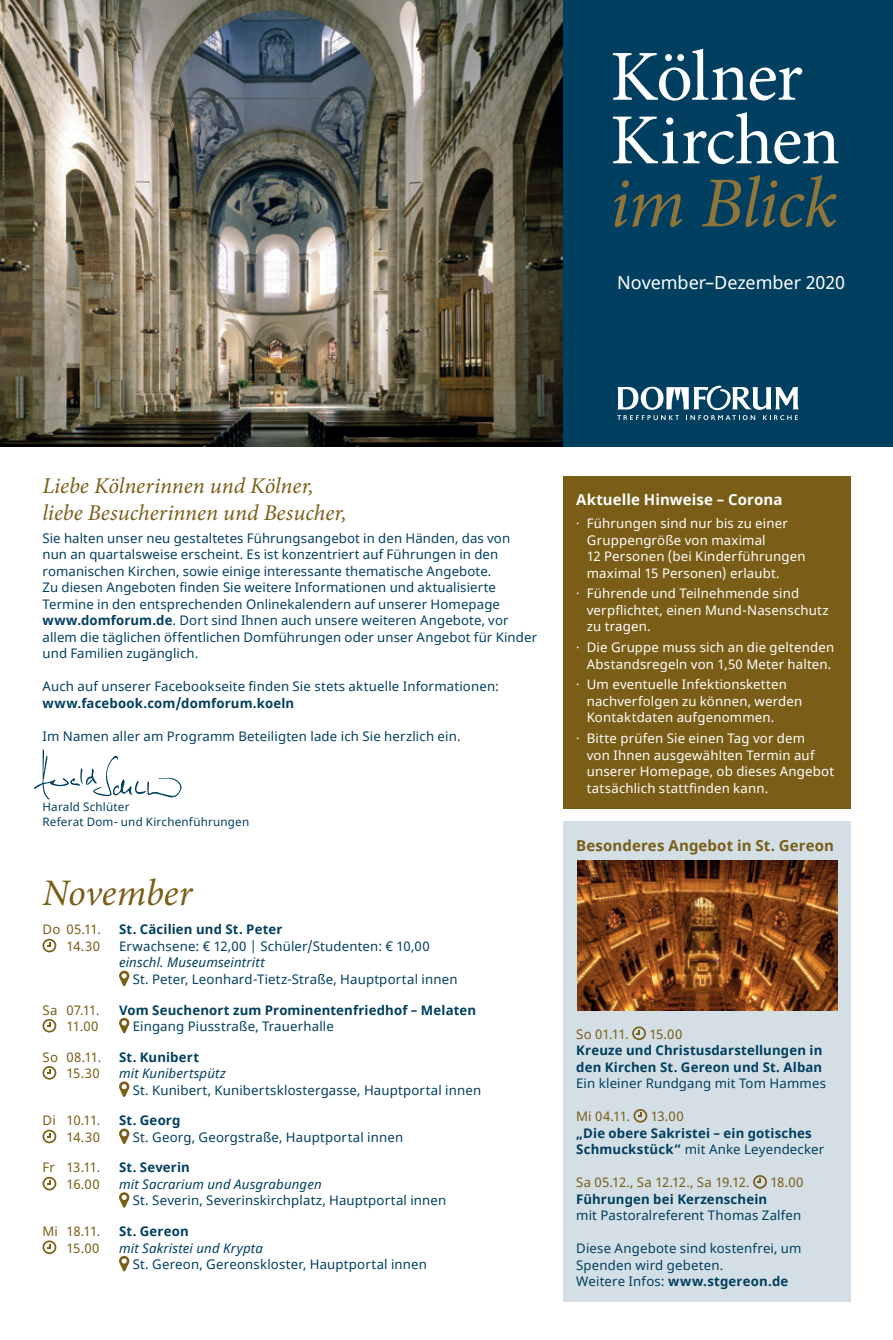
<style>
.page{position:relative;width:893px;height:1340px;background:#fff}
.page>*{position:absolute;margin:0;border:0;box-sizing:border-box;transform-origin:0 0}
.t1{font:71.85px/63.6px "Minion Pro";letter-spacing:-.02em;color:#fff}
.t2{font:italic 71.85px "Minion Pro";letter-spacing:-.015em;color:#90753a}
.t3{font:italic 37.5px "Minion Pro";letter-spacing:-.005em;color:#7a5e18}
.t4{font:italic 22.5px/27px "Minion Pro";letter-spacing:-.005em;color:#7a5e18}
.t5{font:18px "Noto Sans";color:#fff}
.t6{font:700 15px "Noto Sans";letter-spacing:.01em;color:#7a5e18}
.t7{font:700 15px "Noto Sans";letter-spacing:.005em;color:#fff}
.t8{font:13.2px/16.5px "Noto Sans";letter-spacing:.01em;color:#003f5f}
.t9{font:13.2px/16.5px "Noto Sans";letter-spacing:.015em;color:#fff}
.t10{font:700 13.2px/16.5px "Noto Sans";letter-spacing:.01em;color:#003f5f}
.t11{font:13.2px/16.5px "Noto Sans";color:#7a5e18;text-align:right}
.t12{font:italic 13.2px "Noto Sans";letter-spacing:.01em;color:#003f5f}
.t13{font:13.2px "Noto Sans";letter-spacing:-.04em;color:#7a5e18}
.t14{font:11.7px/14.2px "Noto Sans";letter-spacing:.02em;color:#003f5f}
.s1{font-weight:700}
.s2{font-weight:400}
</style>
<div class="page">
<div style="left:43px;top:938px;width:13px;height:14px;border:2px solid #7a5e18;border-radius:50%"></div>
<svg style="left:119px;top:970px;width:10px;height:16px"></svg>
<div style="left:43px;top:1018px;width:13px;height:14px;border:2px solid #7a5e18;border-radius:50%"></div>
<svg style="left:119px;top:1017px;width:10px;height:16px"></svg>
<div style="left:43px;top:1066px;width:13px;height:13px;border:2px solid #7a5e18;border-radius:50%"></div>
<svg style="left:119px;top:1081px;width:10px;height:15px"></svg>
<div style="left:43px;top:1129px;width:13px;height:14px;border:2px solid #7a5e18;border-radius:50%"></div>
<svg style="left:119px;top:1128px;width:10px;height:16px"></svg>
<div style="left:43px;top:1176px;width:13px;height:14px;border:2px solid #7a5e18;border-radius:50%"></div>
<svg style="left:119px;top:1192px;width:10px;height:15px"></svg>
<div style="left:43px;top:1240px;width:13px;height:13px;border:2px solid #7a5e18;border-radius:50%"></div>
<svg style="left:119px;top:1255px;width:10px;height:16px"></svg>
<svg style="left:34px;top:749px;width:148px;height:50px"></svg>
<img style="left:0;top:0;width:563px;height:446px">
<div style="left:563px;top:0;width:330px;height:446px;background:#003f5f"></div>
<svg style="left:617px;top:385px;width:182px;height:35px"></svg>
<div style="left:563px;top:476px;width:287px;height:332px;background:#7a5e18"></div>
<div style="left:563px;top:821px;width:287px;height:481px;background:#d3dee5"></div>
<div style="left:632px;top:1026px;width:14px;height:14px;border:2px solid #7a5e18;border-radius:50%"></div>
<div style="left:633px;top:1109px;width:14px;height:13px;border:2px solid #7a5e18;border-radius:50%"></div>
<div style="left:753px;top:1175px;width:14px;height:13px;border:2px solid #7a5e18;border-radius:50%"></div>
<img style="left:577px;top:861px;width:261px;height:149px">
<h1 class="t1" style="left:610px;top:45px;width:232px">Kölner<br>Kirchen</h1>
<h1 class="t2" style="left:610px;top:154px;width:229px">im Blick</h1>
<h3 class="t5" style="left:617px;top:270px;width:229px">November–Dezember 2020</h3>
<h3 class="t4" style="left:43px;top:472px;width:306px">Liebe Kölnerinnen und Kölner, liebe Besucherinnen und Besucher,</h3>
<p class="t8" style="left:43px;top:530px;width:496px">Sie halten unser neu gestaltetes Führungsangebot in den Händen, das von nun an quartalsweise erscheint. Es ist konzentriert auf Führungen in den romanischen Kirchen, sowie einige interessante thematische Angebote.<br>Zu diesen Angeboten finden Sie weitere Informationen und aktualisierte Termine in den entsprechenden Onlinekalendern auf unserer Homepage <span class="s1">www.domforum.de</span>. Dort sind Ihnen auch unsere weiteren Angebote, vor allem die täglichen öffentlichen Domführungen oder unser Angebot für Kinder und Familien zugänglich.</p>
<p class="t8" style="left:43px;top:678px;width:458px">Auch auf unserer Facebookseite finden Sie stets aktuelle Informationen:</p>
<p class="t10" style="left:43px;top:695px;width:253px">www.facebook.com/domforum.koeln</p>
<p class="t8" style="left:43px;top:728px;width:420px">Im Namen aller am Programm Beteiligten lade ich Sie herzlich ein.</p>
<p class="t14" style="left:43px;top:800px;width:208px">Harald Schlüter<br>Referat Dom- und Kirchenführungen</p>
<h2 class="t3" style="left:43px;top:867px;width:152px">November</h2>
<p class="t11" style="left:43px;top:921px;width:60px">Do 05.11.<br>14.30</p>
<p class="t10" style="left:119px;top:921px;width:165px">St. Cäcilien und St. Peter</p>
<p class="t8" style="left:119px;top:938px;width:312px">Erwachsene: € 12,00 | Schüler/Studenten: € 10,00</p>
<p class="t12" style="left:119px;top:953px;width:147px">einschl. Museumseintritt</p>
<p class="t8" style="left:133px;top:971px;width:326px">St. Peter, Leonhard-Tietz-Straße, Hauptportal innen</p>
<p class="t11" style="left:43px;top:1001px;width:59px">Sa 07.11.<br>11.00</p>
<p class="t10" style="left:119px;top:1001px;width:359px">Vom Seuchenort zum Prominentenfriedhof – Melaten</p>
<p class="t8" style="left:133px;top:1018px;width:203px">Eingang Piusstraße, Trauerhalle</p>
<p class="t11" style="left:43px;top:1049px;width:60px">So 08.11.<br>15.30</p>
<p class="t10" style="left:119px;top:1048px;width:82px">St. Kunibert</p>
<p class="t12" style="left:119px;top:1064px;width:108px">mit Kunibertspütz</p>
<p class="t8" style="left:133px;top:1082px;width:350px">St. Kunibert, Kunibertsklostergasse, Hauptportal innen</p>
<p class="t11" style="left:43px;top:1112px;width:59px">Di 10.11.<br>14.30</p>
<p class="t10" style="left:119px;top:1112px;width:63px">St. Georg</p>
<p class="t8" style="left:133px;top:1129px;width:272px">St. Georg, Georgstraße, Hauptportal innen</p>
<p class="t11" style="left:43px;top:1159px;width:59px">Fr 13.11.<br>16.00</p>
<p class="t10" style="left:119px;top:1159px;width:72px">St. Severin</p>
<p class="t12" style="left:119px;top:1174px;width:204px">mit Sacrarium und Ausgrabungen</p>
<p class="t8" style="left:133px;top:1192px;width:315px">St. Severin, Severinskirchplatz, Hauptportal innen</p>
<p class="t11" style="left:43px;top:1223px;width:59px">Mi 18.11.<br>15.00</p>
<p class="t10" style="left:119px;top:1223px;width:71px">St. Gereon</p>
<p class="t12" style="left:119px;top:1238px;width:145px">mit Sakristei und Krypta</p>
<p class="t8" style="left:133px;top:1256px;width:296px">St. Gereon, Gereonskloster, Hauptportal innen</p>
<p class="t7" style="left:576px;top:489px;width:208px">Aktuelle Hinweise – Corona</p>
<p class="t9" style="left:587px;top:515px;width:220px;text-indent:-11px">· Führungen sind nur bis zu einer<br>Gruppengröße von maximal<br>12 -Personen (bei Kinderführungen maximal 15 Personen) erlaubt.</p>
<p class="t9" style="left:587px;top:586px;width:243px;text-indent:-11px">· Führende und Teilnehmende sind verpflichtet, einen Mund-Nasenschutz zu tragen.</p>
<p class="t9" style="left:576px;top:639px;width:259px;text-align:right">· Die Gruppe muss sich an die geltenden<br>Abstandsregeln von 1,50 Meter halten.</p>
<p class="t9" style="left:587px;top:677px;width:217px;text-indent:-11px">· Um eventuelle Infektionsketten nachverfolgen zu können, werden<br>Kontaktdaten aufgenommen.</p>
<p class="t9" style="left:587px;top:730px;width:249px;text-indent:-11px">· Bitte prüfen Sie einen Tag vor dem<br>von Ihnen ausgewählten Termin auf unserer Homepage, ob dieses Angebot tatsächlich stattfinden kann.</p>
<p class="t6" style="left:576px;top:834px;width:259px">Besonderes Angebot in St. Gereon</p>
<p class="t11" style="left:576px;top:1026px;width:54px">So 01.11.</p>
<p class="t11" style="left:649px;top:1026px;width:34px">15.00</p>
<p class="t10" style="left:576px;top:1042px;width:248px">Kreuze und Christusdarstellungen in den Kirchen St. Gereon und St. Alban</p>
<p class="t8" style="left:576px;top:1075px;width:251px">Ein kleiner Rundgang mit Tom Hammes</p>
<p class="t11" style="left:576px;top:1108px;width:55px">Mi 04.11.</p>
<p class="t11" style="left:651px;top:1108px;width:34px">13.00</p>
<p class="t10" style="left:576px;top:1124px;width:249px">„Die obere Sakristei – ein gotisches<br>Schmuckstück“ <span class="s2">mit Anke Leyendecker</span></p>
<p class="t13" style="left:576px;top:1173px;width:175px">Sa 05.12., Sa 12.12., Sa 19.12.</p>
<p class="t11" style="left:770px;top:1174px;width:35px">18.00</p>
<p class="t10" style="left:576px;top:1190px;width:192px">Führungen bei Kerzenschein</p>
<p class="t8" style="left:576px;top:1207px;width:227px">mit Pastoralreferent Thomas Zalfen</p>
<p class="t8" style="left:576px;top:1240px;width:227px">Diese Angebote sind kostenfrei, um<br>Spenden wird gebeten.<br>Weitere Infos: <span class="s1">www.stgereon.de</span></p>
</div>
